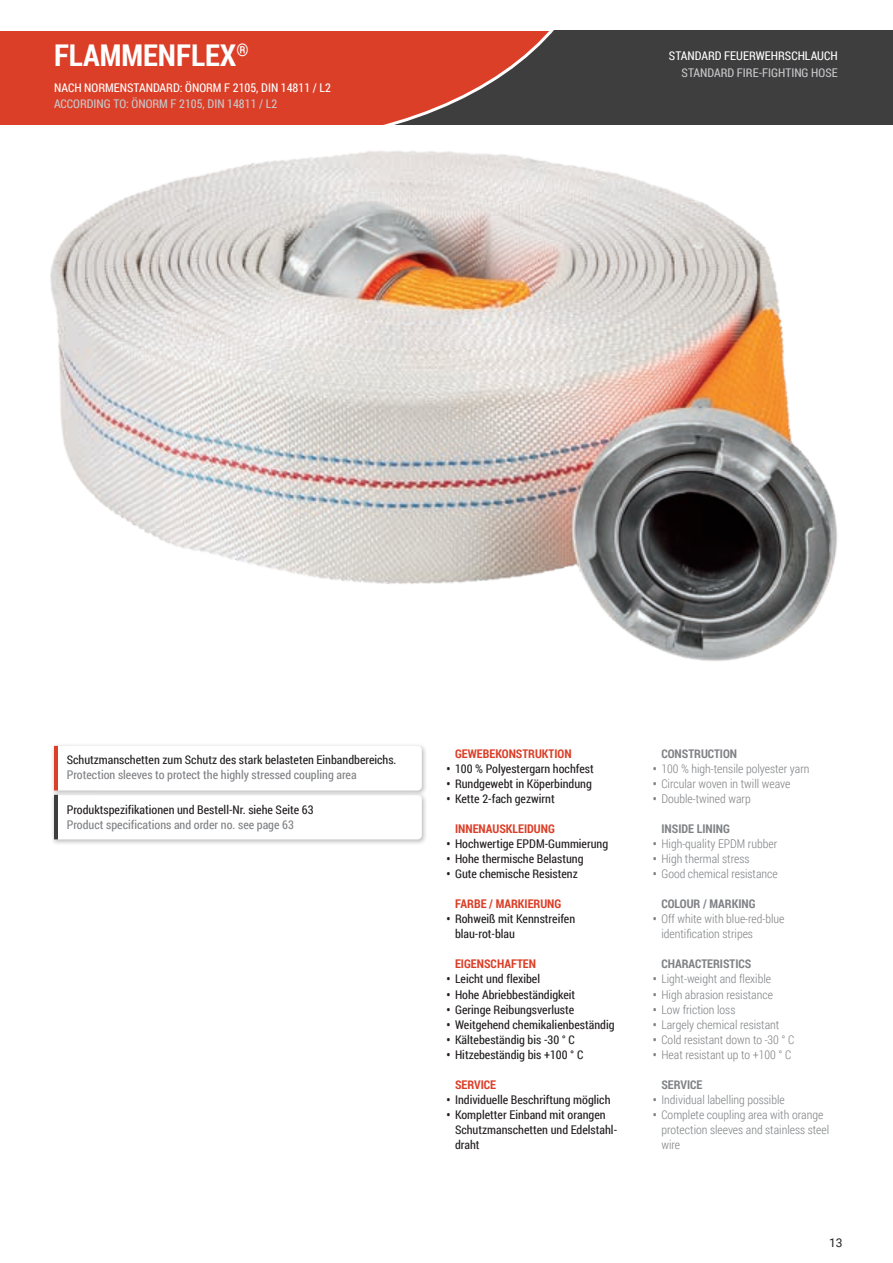
<style>
.page{position:relative;width:893px;height:1263px;background:#fff}
.page>*{position:absolute;margin:0;border:0;box-sizing:border-box;transform-origin:0 0}
.t1{font:700 30px "Roboto Condensed";color:#fff}
.t2{font:12px/15px "Roboto Condensed";color:#231f20}
.t3{font:300 12px/15px "Roboto Condensed";color:#808285}
.t4{font:12px "Roboto Condensed";color:#808285}
.t5{font:700 12px "Roboto Condensed";color:#db3f28}
.t6{font:12px "Roboto Condensed";color:#fff}
.t7{font:700 12px "Roboto Condensed";color:#808285}
.t8{font:12px "Roboto Condensed";color:#c7c8ca}
.t9{font:12px "Roboto";color:#231f20}
.s1{font-weight:700}
</style>
<div class="page">
<div style="left:50px;top:791px;width:377px;height:54px;background:#231f20;opacity:.3"></div>
<div style="left:50px;top:742px;width:377px;height:54px;background:#231f20;opacity:.3"></div>
<svg style="left:54px;top:746px;width:368px;height:93px"></svg>
<hr style="left:54px;top:746px;width:3px;height:44px;background:#db3f28">
<img style="left:50px;top:151px;width:788px;height:510px">
<div style="left:0;top:31px;width:893px;height:93px;background:#db3f28"></div>
<svg style="left:387px;top:31px;width:506px;height:93px"></svg>
<h1 class="t1" style="left:54px;top:35px;width:196px">FLAMMENFLEX<sup>®</sup></h1>
<p class="t6" style="left:54px;top:79px;width:278px">NACH NORMENSTANDARD: ÖNORM F 2105, DIN 14811 / L2</p>
<p class="t8" style="left:54px;top:96px;width:225px">ACCORDING TO: ÖNORM F 2105, DIN 14811 / L2</p>
<p class="t6" style="left:669px;top:48px;width:170px">STANDARD FEUERWEHRSCHLAUCH</p>
<p class="t8" style="left:682px;top:64px;width:158px">STANDARD FIRE-FIGHTING HOSE</p>
<p class="t2" style="left:67px;top:752px;width:331px">Schutzmanschetten zum Schutz des stark belasteten Einbandbereichs.</p>
<p class="t4" style="left:67px;top:767px;width:291px">Protection sleeves to protect the highly stressed coupling area</p>
<p class="t2" style="left:67px;top:801px;width:248px">Produktspezifikationen und Bestell-Nr. siehe Seite 63</p>
<p class="t4" style="left:67px;top:816px;width:229px">Product specifications and order no. see page 63</p>
<p class="t5" style="left:455px;top:746px;width:118px">GEWEBEKONSTRUKTION</p>
<p class="t2" style="left:446px;top:761px;width:149px"><span class="s1">•</span> 100 % Polyestergarn hochfest</p>
<p class="t2" style="left:446px;top:776px;width:147px"><span class="s1">•</span> Rundgewebt in Köperbindung</p>
<p class="t2" style="left:446px;top:791px;width:110px"><span class="s1">•</span> Kette 2-fach gezwirnt</p>
<p class="t5" style="left:455px;top:821px;width:102px">INNENAUSKLEIDUNG</p>
<p class="t2" style="left:446px;top:836px;width:163px"><span class="s1">•</span> Hochwertige EPDM-Gummierung</p>
<p class="t2" style="left:446px;top:851px;width:139px"><span class="s1">•</span> Hohe thermische Belastung</p>
<p class="t2" style="left:446px;top:866px;width:133px"><span class="s1">•</span> Gute chemische Resistenz</p>
<p class="t5" style="left:455px;top:896px;width:108px">FARBE / MARKIERUNG</p>
<p class="t2" style="left:455px;top:911px;width:122px;text-indent:-9px"><span class="s1">•</span> Rohweiß mit Kennstreifen blau-rot-blau</p>
<p class="t5" style="left:455px;top:956px;width:83px">EIGENSCHAFTEN</p>
<p class="t2" style="left:446px;top:971px;width:95px"><span class="s1">•</span> Leicht und flexibel</p>
<p class="t2" style="left:446px;top:986px;width:130px"><span class="s1">•</span> Hohe Abriebbeständigkeit</p>
<p class="t2" style="left:446px;top:1001px;width:129px"><span class="s1">•</span> Geringe Reibungsverluste</p>
<p class="t2" style="left:446px;top:1016px;width:170px"><span class="s1">•</span> Weitgehend chemikalienbeständig</p>
<p class="t2" style="left:446px;top:1031px;width:130px"><span class="s1">•</span> Kältebeständig bis -30 ° C</p>
<p class="t2" style="left:446px;top:1046px;width:138px"><span class="s1">•</span> Hitzebeständig bis +100 ° C</p>
<p class="t5" style="left:455px;top:1076px;width:43px">SERVICE</p>
<p class="t2" style="left:446px;top:1091px;width:166px"><span class="s1">•</span> Individuelle Beschriftung möglich</p>
<p class="t2" style="left:455px;top:1106px;width:164px;text-indent:-9px"><span class="s1">•</span> Kompletter Einband mit orangen<br>Schutzmanschetten und Edelstahl&shy;draht</p>
<p class="t7" style="left:661px;top:746px;width:77px">CONSTRUCTION</p>
<p class="t3" style="left:653px;top:761px;width:158px"><span class="s1">•</span> 100 % high-tensile polyester yarn</p>
<p class="t3" style="left:653px;top:776px;width:139px"><span class="s1">•</span> Circular woven in twill weave</p>
<p class="t3" style="left:653px;top:791px;width:99px"><span class="s1">•</span> Double-twined warp</p>
<p class="t7" style="left:661px;top:821px;width:70px">INSIDE LINING</p>
<p class="t3" style="left:653px;top:836px;width:126px"><span class="s1">•</span> High-quality EPDM rubber</p>
<p class="t3" style="left:653px;top:851px;width:98px"><span class="s1">•</span> High thermal stress</p>
<p class="t3" style="left:653px;top:866px;width:126px"><span class="s1">•</span> Good chemical resistance</p>
<p class="t7" style="left:661px;top:896px;width:96px">COLOUR / MARKING</p>
<p class="t3" style="left:661px;top:911px;width:125px;text-indent:-9px"><span class="s1">•</span> Off white with blue-red-blue identification stripes</p>
<p class="t7" style="left:661px;top:956px;width:91px">CHARACTERISTICS</p>
<p class="t3" style="left:653px;top:971px;width:120px"><span class="s1">•</span> Light-weight and flexible</p>
<p class="t3" style="left:653px;top:986px;width:122px"><span class="s1">•</span> High abrasion resistance</p>
<p class="t3" style="left:653px;top:1001px;width:84px"><span class="s1">•</span> Low friction loss</p>
<p class="t3" style="left:653px;top:1016px;width:128px"><span class="s1">•</span> Largely chemical resistant</p>
<p class="t3" style="left:653px;top:1031px;width:143px"><span class="s1">•</span> Cold resistant down to -30 ° C</p>
<p class="t3" style="left:653px;top:1046px;width:140px"><span class="s1">•</span> Heat resistant up to +100 ° C</p>
<p class="t7" style="left:661px;top:1076px;width:43px">SERVICE</p>
<p class="t3" style="left:653px;top:1091px;width:133px"><span class="s1">•</span> Individual labelling possible</p>
<p class="t3" style="left:661px;top:1106px;width:169px;text-indent:-9px"><span class="s1">•</span> Complete coupling area with orange protection sleeves and stainless steel wire</p>
<p class="t9" style="left:829px;top:1234px;width:15px">13</p>
</div>
